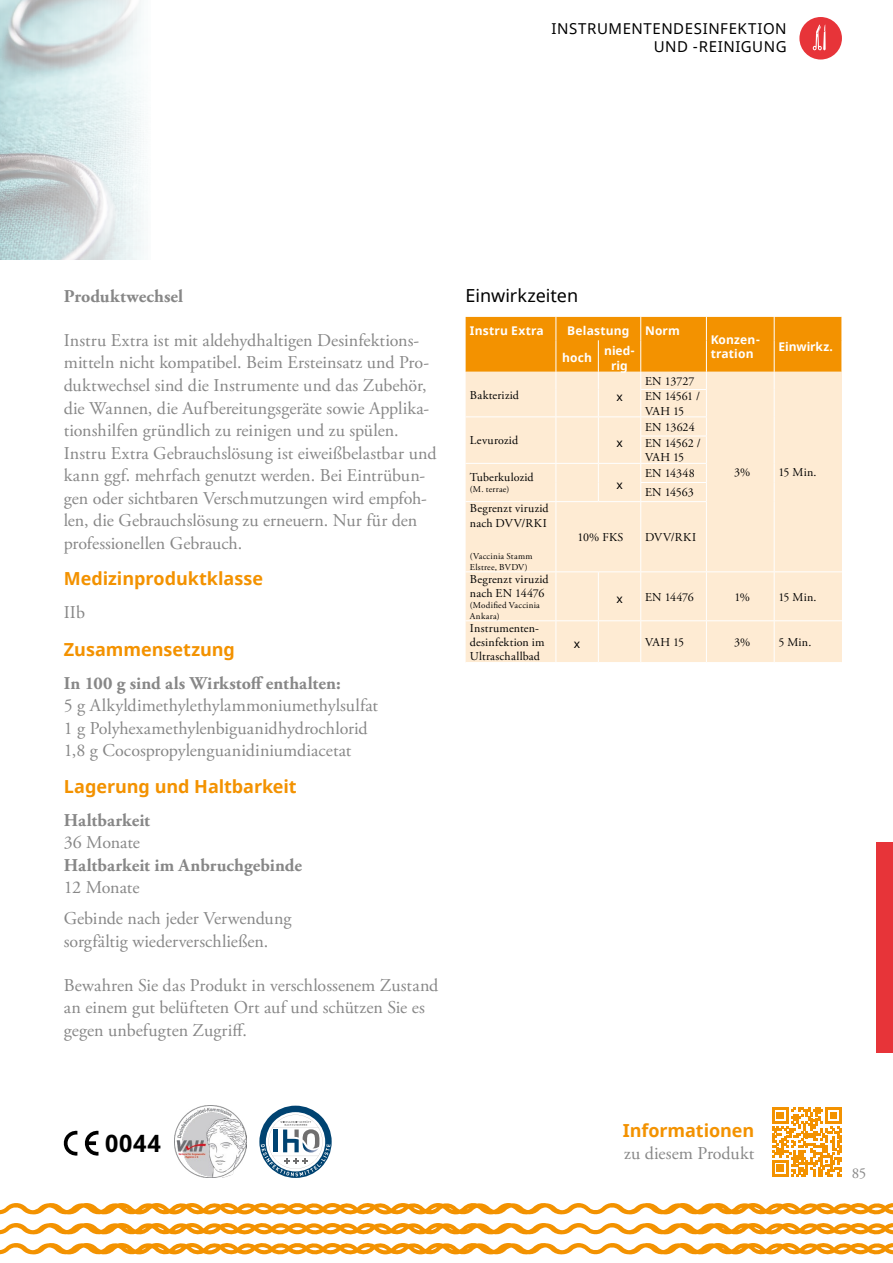
<style>
.page{position:relative;width:893px;height:1263px;background:#fff}
.page>*{position:absolute;margin:0;border:0;box-sizing:border-box;transform-origin:0 0}
.t1{font:700 24px "Noto Sans";color:#000}
.t2{font:18px/22.5px "Adobe Garamond Pro";color:#878787}
.t3{font:700 18px "Adobe Garamond Pro";letter-spacing:.005em;color:#878787}
.t4{font:700 18px "Noto Sans";letter-spacing:-.005em;color:#f39200}
.t5{font:18px "Noto Sans";color:#000}
.t6{font:15px/18px "Noto Sans";letter-spacing:.035em;color:#000;text-align:right}
.t7{font:15px "Adobe Garamond Pro";color:#878787}
.t8{font:12px/14.4px "Adobe Garamond Pro";letter-spacing:.015em;color:#000}
.t9{font:700 12px/14.4px "Noto Sans";letter-spacing:.015em;color:#fff}
.t10{font:12px/14.4px "Adobe Garamond Pro";letter-spacing:-.04em;color:#000}
.t11{font:700 12px "Noto Sans";letter-spacing:-.005em;color:#fff}
.t12{font:12px "Noto Sans";color:#000}
.t13{font:9px/10.8px "Adobe Garamond Pro";letter-spacing:.025em;color:#000}
</style>
<div class="page">
<img style="left:0;top:0;width:144px;height:259px">
<svg style="left:0;top:1203px;width:893px;height:12px"></svg>
<svg style="left:0;top:1223px;width:893px;height:12px"></svg>
<svg style="left:0;top:1243px;width:893px;height:11px"></svg>
<svg style="left:799px;top:17px;width:43px;height:43px"></svg>
<div style="left:876px;top:842px;width:17px;height:210px;background:#e73439"></div>
<svg style="left:772px;top:1107px;width:70px;height:70px"></svg>
<div style="left:466px;top:502px;width:376px;height:160px;background:#feebd3"></div>
<hr style="left:556px;top:502px;width:1px;height:69px;background:#fff">
<hr style="left:640px;top:502px;width:1px;height:69px;background:#fff">
<hr style="left:466px;top:571px;width:90px;height:1px;background:#fff">
<hr style="left:556px;top:571px;width:42px;height:1px;background:#fff">
<hr style="left:556px;top:572px;width:1px;height:48px;background:#fff">
<hr style="left:598px;top:571px;width:43px;height:1px;background:#fff">
<hr style="left:598px;top:572px;width:1px;height:48px;background:#fff">
<hr style="left:641px;top:571px;width:65px;height:1px;background:#fff">
<hr style="left:640px;top:572px;width:1px;height:48px;background:#fff">
<hr style="left:466px;top:620px;width:90px;height:1px;background:#fff">
<hr style="left:556px;top:620px;width:42px;height:1px;background:#fff">
<hr style="left:556px;top:621px;width:1px;height:41px;background:#fff">
<hr style="left:598px;top:620px;width:43px;height:1px;background:#fff">
<hr style="left:598px;top:621px;width:1px;height:41px;background:#fff">
<hr style="left:641px;top:620px;width:65px;height:1px;background:#fff">
<hr style="left:640px;top:621px;width:1px;height:41px;background:#fff">
<svg style="left:466px;top:316px;width:376px;height:186px;background:#fad197"></svg>
<hr style="left:706px;top:502px;width:1px;height:69px;background:#fff">
<hr style="left:774px;top:502px;width:1px;height:69px;background:#fff">
<hr style="left:706px;top:571px;width:68px;height:1px;background:#fff">
<hr style="left:706px;top:572px;width:1px;height:48px;background:#fff">
<hr style="left:774px;top:571px;width:68px;height:1px;background:#fff">
<hr style="left:774px;top:572px;width:1px;height:48px;background:#fff">
<hr style="left:706px;top:620px;width:68px;height:1px;background:#fff">
<hr style="left:706px;top:621px;width:1px;height:41px;background:#fff">
<hr style="left:774px;top:620px;width:68px;height:1px;background:#fff">
<hr style="left:774px;top:621px;width:1px;height:41px;background:#fff">
<svg style="left:64px;top:1131px;width:13px;height:24px"></svg>
<svg style="left:84px;top:1131px;width:14px;height:24px"></svg>
<svg style="left:259px;top:1106px;width:73px;height:72px"></svg>
<img style="left:174px;top:1106px;width:73px;height:72px">
<p class="t6" style="left:551px;top:20px;width:237px">INSTRUMENTENDESINFEKTION<br>UND -REINIGUNG</p>
<p class="t3" style="left:64px;top:286px;width:121px">Produktwechsel</p>
<p class="t2" style="left:64px;top:330px;width:374px">Instru Extra ist mit aldehydhaltigen Desinfektions&shy;mitteln nicht kompatibel. Beim Ersteinsatz und Pro&shy;duktwechsel sind die Instrumente und das Zubehör, die Wannen, die Aufbereitungsgeräte sowie Applika&shy;tionshilfen gründlich zu reinigen und zu spülen.<br>Instru Extra Gebrauchslösung ist eiweißbelastbar und kann ggf. mehrfach genutzt werden. Bei Eintrübun&shy;gen oder sichtbaren Verschmutzungen wird empfoh&shy;len, die Gebrauchslösung zu erneuern. Nur für den professionellen Gebrauch.</p>
<p class="t4" style="left:64px;top:566px;width:201px">Medizinproduktklasse</p>
<p class="t2" style="left:64px;top:602px;width:23px">IIb</p>
<p class="t4" style="left:64px;top:637px;width:173px">Zusammensetzung</p>
<p class="t3" style="left:64px;top:672px;width:278px">In 100 g sind als Wirkstoff enthalten:</p>
<p class="t2" style="left:64px;top:695px;width:316px">5 g Alkyldimethylethylammoniumethylsulfat<br>1 g Polyhexamethylenbiguanidhydrochlorid<br>1,8 g Cocospropylenguanidiniumdiacetat</p>
<p class="t4" style="left:64px;top:774px;width:234px">Lagerung und Haltbarkeit</p>
<p class="t3" style="left:64px;top:810px;width:88px">Haltbarkeit</p>
<p class="t2" style="left:64px;top:832px;width:78px">36 Monate</p>
<p class="t3" style="left:64px;top:855px;width:240px">Haltbarkeit im Anbruchgebinde</p>
<p class="t2" style="left:64px;top:873px;width:229px;line-height:31px">12 Monate<br>Gebinde nach jeder Verwendung</p>
<p class="t2" style="left:64px;top:930px;width:206px">sorgfältig wiederverschließen.</p>
<p class="t2" style="left:64px;top:974px;width:376px">Bewahren Sie das Produkt in verschlossenem Zustand an einem gut belüfteten Ort auf und schützen Sie es gegen unbefugten Zugriff.</p>
<p class="t5" style="left:466px;top:284px;width:114px">Einwirkzeiten</p>
<p class="t9" style="left:470px;top:324px;width:75px">Instru Extra</p>
<p class="t9" style="left:567px;top:324px;width:64px">Belastung</p>
<p class="t9" style="left:645px;top:324px;width:36px">Norm</p>
<p class="t9" style="left:562px;top:351px;width:31px">hoch</p>
<p class="t9" style="left:604px;top:344px;width:32px;text-align:center">nied&shy;rig</p>
<p class="t8" style="left:470px;top:388px;width:51px">Bakterizid</p>
<p class="t12" style="left:616px;top:388px;width:8px">x</p>
<p class="t8" style="left:470px;top:434px;width:50px">Levurozid</p>
<p class="t12" style="left:616px;top:434px;width:8px">x</p>
<p class="t8" style="left:470px;top:471px;width:65px">Tuberkulozid</p>
<p class="t13" style="left:470px;top:484px;width:41px">(M. terrae)</p>
<p class="t12" style="left:616px;top:476px;width:8px">x</p>
<p class="t8" style="left:645px;top:374px;width:51px">EN 13727</p>
<p class="t10" style="left:645px;top:390px;width:57px">EN 14561 /<br>VAH 15</p>
<p class="t8" style="left:645px;top:419px;width:57px;line-height:16px">EN 13624<br>EN 14562 /</p>
<p class="t8" style="left:645px;top:451px;width:41px">VAH 15</p>
<p class="t8" style="left:645px;top:464px;width:51px;line-height:19.2px">EN 14348<br>EN 14563</p>
<p class="t8" style="left:470px;top:502px;width:80px">Begrenzt viruzid nach DVV/RKI</p>
<p class="t13" style="left:470px;top:551px;width:64px">(Vaccinia Stamm<br>Elstree, BVDV)</p>
<p class="t8" style="left:577px;top:530px;width:48px">10% FKS</p>
<p class="t8" style="left:645px;top:530px;width:53px">DVV/RKI</p>
<p class="t9" style="left:711px;top:332px;width:51px">Konzen&shy;tration</p>
<p class="t11" style="left:778px;top:338px;width:56px">Einwirkz.</p>
<p class="t8" style="left:734px;top:466px;width:18px">3%</p>
<p class="t8" style="left:778px;top:466px;width:40px">15 Min.</p>
<p class="t8" style="left:470px;top:572px;width:80px">Begrenzt viruzid nach EN 14476</p>
<p class="t13" style="left:470px;top:600px;width:72px">(Modified Vaccinia<br>Ankara)</p>
<p class="t8" style="left:470px;top:621px;width:76px">Instrumenten&shy;desinfektion im<br>Ultraschallbad</p>
<p class="t12" style="left:616px;top:590px;width:8px">x</p>
<p class="t8" style="left:645px;top:590px;width:50px">EN 14476</p>
<p class="t8" style="left:734px;top:590px;width:17px">1%</p>
<p class="t8" style="left:778px;top:590px;width:40px">15 Min.</p>
<p class="t12" style="left:574px;top:635px;width:8px">x</p>
<p class="t8" style="left:645px;top:635px;width:41px">VAH 15</p>
<p class="t8" style="left:734px;top:635px;width:18px">3%</p>
<p class="t8" style="left:778px;top:635px;width:34px">5 Min.</p>
<h1 class="t1" style="left:105px;top:1126px;width:57px">0044</h1>
<p class="t4" style="left:623px;top:1118px;width:133px">Informationen</p>
<p class="t2" style="left:624px;top:1143px;width:132px">zu diesem Produkt</p>
<p class="t7" style="left:852px;top:1164px;width:16px">85</p>
</div>
